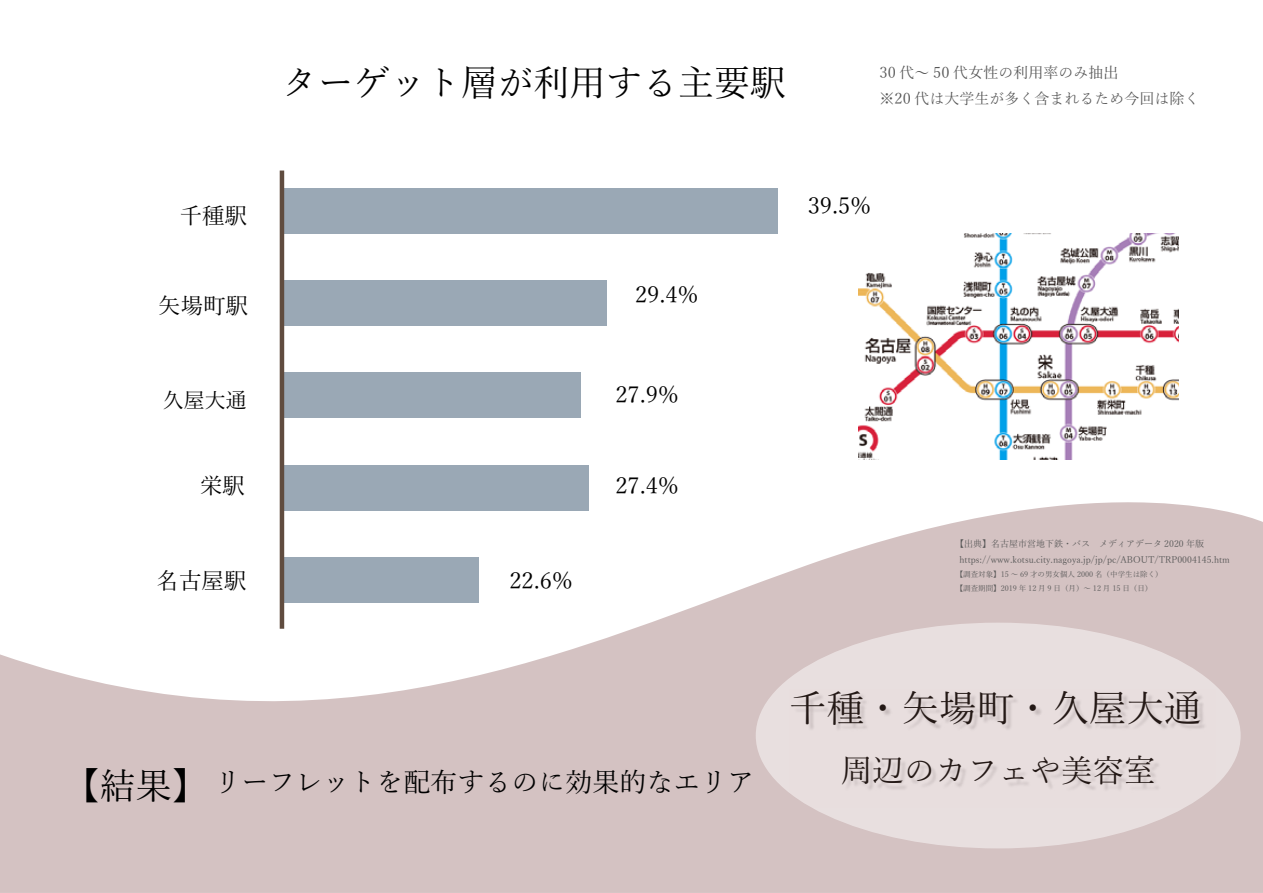
<style>
.page{position:relative;width:1263px;height:893px;background:#fff}
.page>*{position:absolute;margin:0;border:0;box-sizing:border-box;transform-origin:0 0}
.t1{font:37.5px "Yu Mincho";color:#231815}
.t2{font:36px "Yu Mincho";color:#000}
.t3{font:31.5px "Yu Mincho";color:#231815}
.t4{font:27px "Yu Mincho";color:#000}
.t5{font:22.5px "Yu Mincho";color:#000}
.t6{font:21px "Yu Mincho";color:#000}
.t7{font:15px/26.2px "Yu Mincho";color:#565656}
.t8{font:9px/15.8px "Yu Mincho";color:#565656}
.t9{font:7.5px/13.2px "Yu Mincho";color:#565656}
</style>
<div class="page">
<svg style="left:0;top:502px;width:1263px;height:391px;fill:#d4c2c2"></svg>
<img style="left:858px;top:233px;width:320px;height:226px">
<div style="left:756px;top:623px;width:484px;height:225px;background:#e8dfdf;border-radius:50%"></div>
<div style="left:282px;top:188px;width:495px;height:45px;background:#9aa8b5"></div>
<div style="left:282px;top:280px;width:324px;height:46px;background:#9aa8b5"></div>
<div style="left:282px;top:373px;width:298px;height:45px;background:#9aa8b5"></div>
<div style="left:282px;top:465px;width:306px;height:46px;background:#9aa8b5"></div>
<div style="left:282px;top:557px;width:197px;height:46px;background:#9aa8b5"></div>
<hr style="left:280px;top:171px;width:4px;height:458px;background:#604c3f">
<img style="left:790px;top:695px;width:425px;height:112px">
<h3 class="t5" style="left:180px;top:195px;width:69px">千種駅</h3>
<h3 class="t5" style="left:158px;top:284px;width:91px">矢場町駅</h3>
<h3 class="t6" style="left:163px;top:381px;width:85px">久屋大通</h3>
<h3 class="t5" style="left:200px;top:465px;width:46px">栄駅</h3>
<h3 class="t5" style="left:157px;top:560px;width:92px">名古屋駅</h3>
<h2 class="t2" style="left:282px;top:50px;width:506px">ターゲット層が利用する主要駅</h2>
<h3 class="t7" style="left:879px;top:57px;width:322px">30 代～ 50 代女性の利用率のみ抽出<br>※20 代は大学生が多く含まれるため今回は除く</h3>
<h3 class="t5" style="left:509px;top:560px;width:65px">22.6%</h3>
<h3 class="t5" style="left:635px;top:274px;width:65px">29.4%</h3>
<h3 class="t5" style="left:615px;top:374px;width:65px">27.9%</h3>
<h3 class="t5" style="left:615px;top:465px;width:65px">27.4%</h3>
<h3 class="t5" style="left:808px;top:184px;width:65px">39.5%</h3>
<p class="t8" style="left:959px;top:535px;width:272px;text-indent:-4px">【出典】名古屋市営地下鉄・バス　メディアデータ 2020 年版https://www.kotsu.city.nagoya.jp/jp/pc/ABOUT/TRP0004145.htm</p>
<p class="t9" style="left:956px;top:567px;width:208px">【調査対象】15 ～ 69 才の男女個人 2000 名（中学生は除く）【調査期間】2019 年 12 月 9 日（月）～ 12 月 15 日（日）</p>
<h2 class="t2" style="left:64px;top:752px;width:145px">【結果】</h2>
<h3 class="t4" style="left:215px;top:757px;width:542px">リーフレットを配布するのに効果的なエリア</h3>
<h1 class="t1" style="left:789px;top:673px;width:414px">千種・矢場町・久屋大通</h1>
<h3 class="t3" style="left:841px;top:741px;width:316px">周辺のカフェや美容室</h3>
</div>
